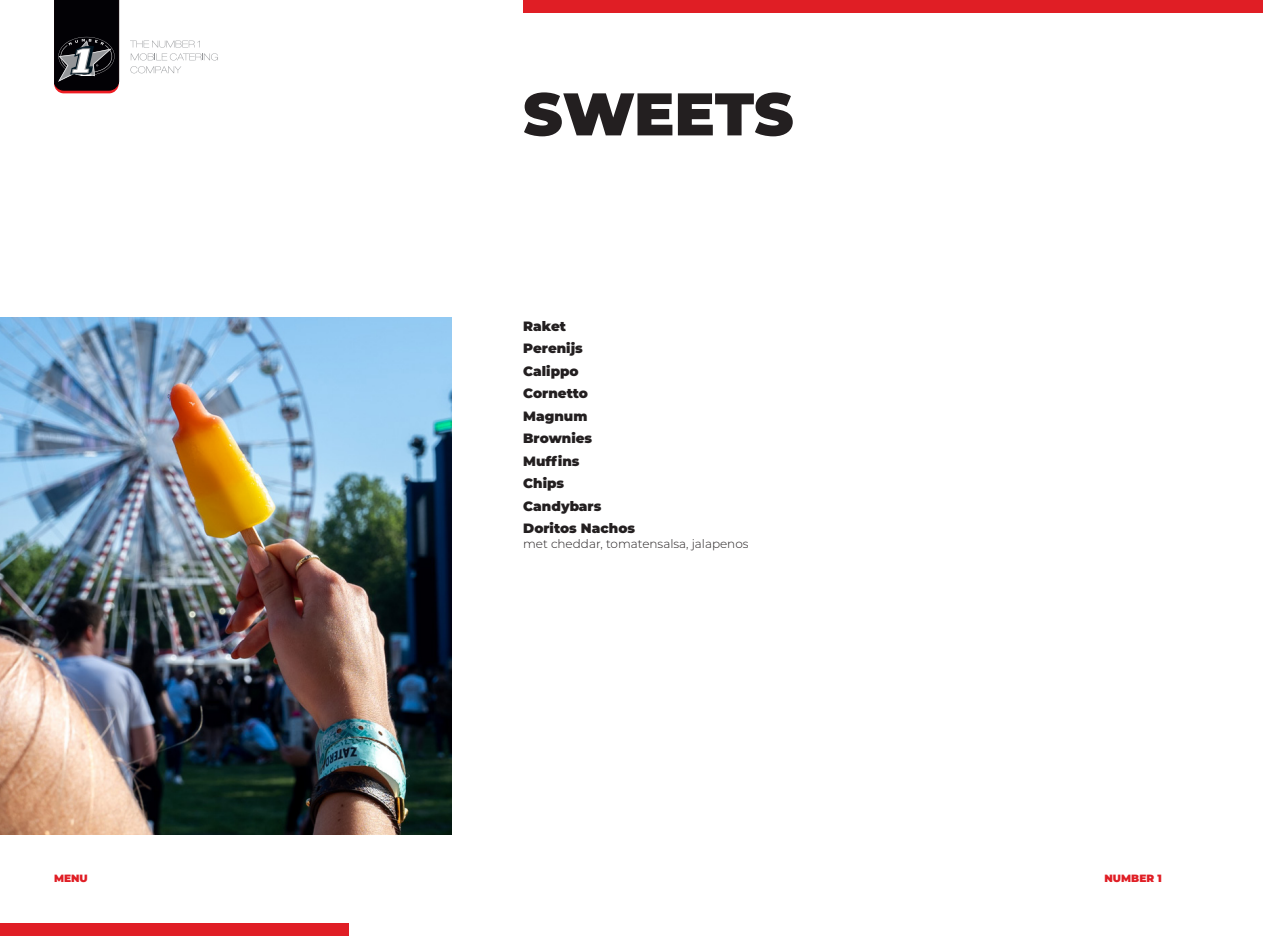
<style>
.page{position:relative;width:1263px;height:936px;background:#fff}
.page>*{position:absolute;margin:0;border:0;box-sizing:border-box;transform-origin:0 0}
.t1{font:900 60px "Montserrat";color:#231f20}
.Product_1_afstand{font:900 13.5px "Montserrat";color:#231f20}
.Product_1_afstand-2{font:300 12px "Montserrat";color:#231f20}
.t2{font:900 10.5px "Montserrat";color:#e01e25}
</style>
<div class="page">
<svg style="left:54px;top:0;width:65px;height:93px;background:#251f23"></svg>
<svg style="left:130px;top:41px;width:88px;height:19px"></svg>
<svg style="left:130px;top:66px;width:51px;height:7px"></svg>
<div style="left:0;top:923px;width:348px;height:12px;background:#e01e25"></div>
<div style="left:523px;top:0;width:740px;height:13px;background:#e01e25"></div>
<img style="left:0;top:318px;width:452px;height:516px">
<p class="t1" style="left:523px;top:69px;width:272px">SWEETS</p>
<p class="Product_1_afstand" style="left:523px;top:316px;width:44px">Raket</p>
<p class="Product_1_afstand" style="left:523px;top:338px;width:61px">Perenijs</p>
<p class="Product_1_afstand" style="left:523px;top:361px;width:57px">Calippo</p>
<p class="Product_1_afstand" style="left:523px;top:383px;width:66px">Cornetto</p>
<p class="Product_1_afstand" style="left:523px;top:406px;width:66px">Magnum</p>
<p class="Product_1_afstand" style="left:523px;top:428px;width:70px">Brownies</p>
<p class="Product_1_afstand" style="left:523px;top:451px;width:58px">Muffins</p>
<p class="Product_1_afstand" style="left:523px;top:473px;width:42px">Chips</p>
<p class="Product_1_afstand" style="left:523px;top:496px;width:80px">Candybars</p>
<p class="Product_1_afstand" style="left:523px;top:518px;width:114px">Doritos Nachos</p>
<p class="Product_1_afstand-2" style="left:523px;top:535px;width:227px">met cheddar, tomatensalsa, jalapenos</p>
<p class="t2" style="left:54px;top:870px;width:35px">MENU</p>
<p class="t2" style="left:1104px;top:870px;width:59px">NUMBER 1</p>
</div>
